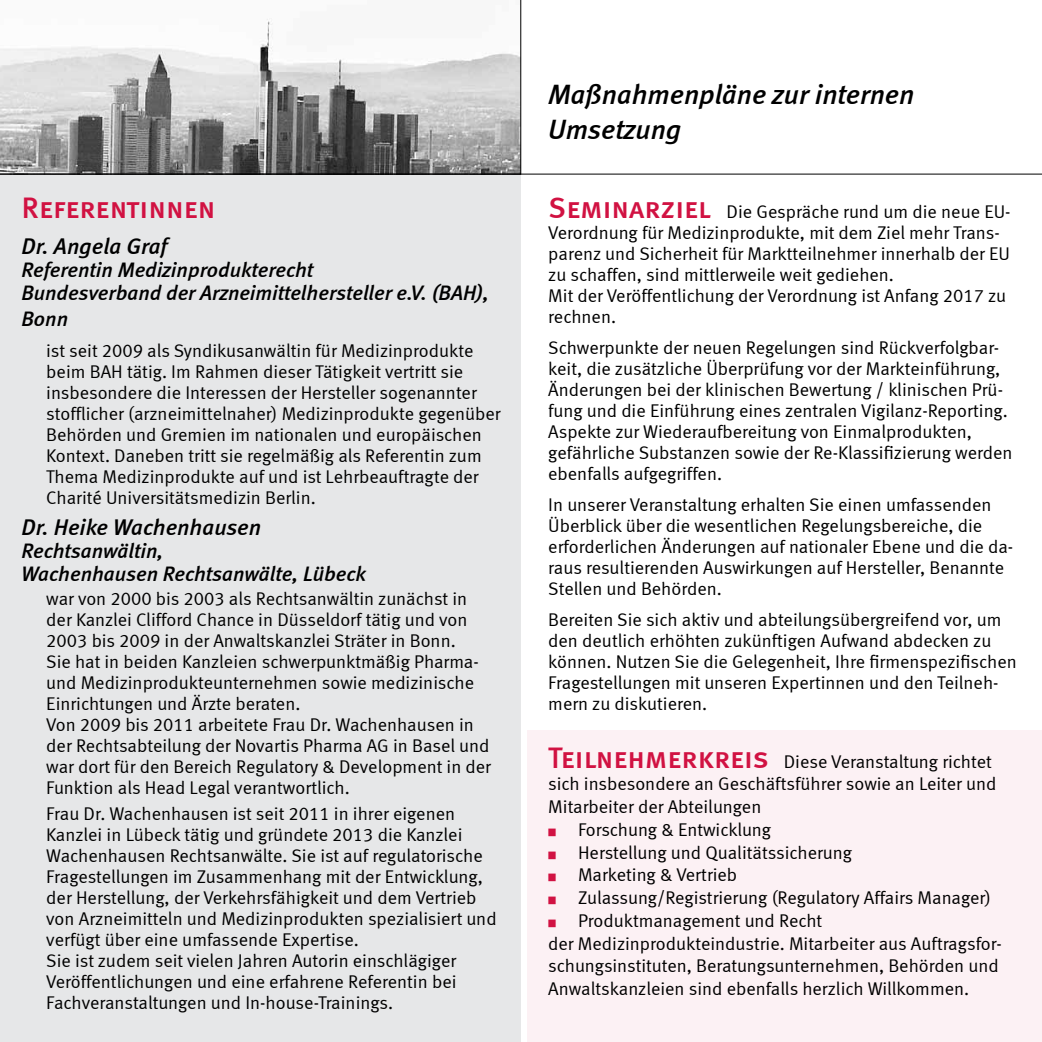
<style>
.page{position:relative;width:1042px;height:1042px;background:#fff}
.page>*{position:absolute;margin:0;border:0;box-sizing:border-box;transform-origin:0 0}
.t1{font:29.75px "Meta Medium LF Caps";color:#d11242}
.t2{font:italic 28px/35px "Meta Medium LF";color:#000}
.t3{font:italic 22.75px "Meta Medium LF";color:#000}
.t4{font:italic 21px/22.8px "Meta Medium LF";color:#000}
.t5{font:18.38px/21px "Meta Normal LF";color:#000}
.s1{font-family:"Meta Medium LF Caps";font-size:29.75px;color:#d11242}
.s2{color:#d11242}
</style>
<div class="page">
<div style="left:527px;top:730px;width:515px;height:312px;background:#fcf1f4"></div>
<div style="left:0;top:174px;width:521px;height:868px;background:#e6e7e8"></div>
<svg style="left:0;top:0;width:521px;height:174px"></svg>
<hr style="left:0;top:174px;width:1042px;height:1px;background:#000">
<h1 class="t1" style="left:21px;top:190px;width:196px">Referentinnen</h1>
<p class="t3" style="left:21px;top:233px;width:147px">Dr. Angela Graf</p>
<p class="t4" style="left:21px;top:258px;width:469px">Referentin Medizinprodukterecht<br>Bundesverband der Arzneimittelhersteller e.V. (BAH),</p>
<p class="t4" style="left:21px;top:307px;width:48px">Bonn</p>
<p class="t5" style="left:46px;top:340px;width:456px">ist seit 2009 als Syndikusanwältin für Medizinprodukte beim BAH tätig. Im Rahmen dieser Tätigkeit vertritt sie insbesondere die Interessen der Hersteller sogenannter stofflicher (arzneimittelnaher) Medizinprodukte gegenüber Behörden und Gremien im nationalen und europäischen Kontext. Daneben tritt sie regelmäßig als Referentin zum Thema Medizinprodukte auf und ist Lehrbeauftragte der Charité Universitätsmedizin Berlin.</p>
<p class="t3" style="left:21px;top:514px;width:241px">Dr. Heike Wachenhausen</p>
<p class="t4" style="left:21px;top:539px;width:346px">Rechtsanwältin,<br>Wachenhausen Rechtsanwälte, Lübeck</p>
<p class="t5" style="left:46px;top:588px;width:446px">war von 2000 bis 2003 als Rechtsanwältin zunächst in der Kanzlei Clifford Chance in Düsseldorf tätig und von 2003 bis 2009 in der Anwaltskanzlei Sträter in Bonn.<br>Sie hat in beiden Kanzleien schwerpunktmäßig Pharma&shy;und Medizinprodukteunternehmen sowie medizinische Einrichtungen und Ärzte beraten.<br>Von 2009 bis 2011 arbeitete Frau Dr. Wachenhausen in der Rechtsabteilung der Novartis Pharma AG in Basel und war dort für den Bereich Regulatory &amp; Development in der Funktion als Head Legal verantwortlich.</p>
<p class="t5" style="left:46px;top:803px;width:452px">Frau Dr. Wachenhausen ist seit 2011 in ihrer eigenen Kanzlei in Lübeck tätig und gründete 2013 die Kanzlei Wachenhausen Rechtsanwälte. Sie ist auf regulatorische Fragestellungen im Zusammenhang mit der Entwicklung, der Herstellung, der Verkehrsfähigkeit und dem Vertrieb von Arzneimitteln und Medizinprodukten spezialisiert und verfügt über eine umfassende Expertise.<br>Sie ist zudem seit vielen Jahren Autorin einschlägiger Veröffentlichungen und eine erfahrene Referentin bei Fachveranstaltungen und In-house-Trainings.</p>
<h2 class="t2" style="left:548px;top:76px;width:367px">Maßnahmenpläne zur internen<br>Umsetzung</h2>
<p class="t5" style="left:548px;top:201px;width:464px"><span class="s1">Seminarziel</span> Die Gespräche rund um die neue EU-Verordnung für Medizinprodukte, mit dem Ziel mehr Trans&shy;parenz und Sicherheit für Marktteilnehmer innerhalb der EU zu schaffen, sind mittlerweile weit gediehen.<br>Mit der Veröffentlichung der Verordnung ist Anfang 2017 zu rechnen.</p>
<p class="t5" style="left:548px;top:337px;width:466px">Schwerpunkte der neuen Regelungen sind Rückverfolgbar&shy;keit, die zusätzliche Überprüfung vor der Markteinführung, Änderungen bei der klinischen Bewertung / klinischen Prü&shy;fung und die Einführung eines zentralen Vigilanz-Reporting.<br>Aspekte zur Wiederaufbereitung von Einmalprodukten, gefährliche Substanzen sowie der Re-Klassifizierung werden ebenfalls aufgegriffen.</p>
<p class="t5" style="left:548px;top:494px;width:466px">In unserer Veranstaltung erhalten Sie einen umfassenden Überblick über die wesentlichen Regelungsbereiche, die erforderlichen Änderungen auf nationaler Ebene und die da&shy;raus resultierenden Auswirkungen auf Hersteller, Benannte Stellen und Behörden.</p>
<p class="t5" style="left:548px;top:609px;width:470px">Bereiten Sie sich aktiv und abteilungsübergreifend vor, um den deutlich erhöhten zukünftigen Aufwand abdecken zu können. Nutzen Sie die Gelegenheit, Ihre firmenspezifischen Fragestellungen mit unseren Expertinnen und den Teilneh&shy;mern zu diskutieren.</p>
<p class="t5" style="left:548px;top:749px;width:450px;line-height:22.8px"><span class="s1">Teilnehmerkreis</span> Diese Veranstaltung richtet sich insbesondere an Geschäftsführer sowie an Leiter und<br>Mitarbeiter der Abteilungen</p>
<p class="t5" style="left:548px;top:819px;width:224px"><span class="s2">■</span> Forschung &amp; Entwicklung</p>
<p class="t5" style="left:548px;top:841px;width:305px"><span class="s2">■</span> Herstellung und Qualitätssicherung</p>
<p class="t5" style="left:548px;top:864px;width:190px"><span class="s2">■</span> Marketing &amp; Vertrieb</p>
<p class="t5" style="left:548px;top:887px;width:444px"><span class="s2">■</span> Zulassung/Registrierung (Regulatory Affairs Manager)</p>
<p class="t5" style="left:548px;top:909px;width:455px;line-height:22.8px"><span class="s2">■</span> Produktmanagement und Recht<br>der Medizinprodukteindustrie. Mitarbeiter aus Auftragsfor&shy;schungsinstituten, Beratungsunternehmen, Behörden und Anwaltskanzleien sind ebenfalls herzlich Willkommen.</p>
</div>
